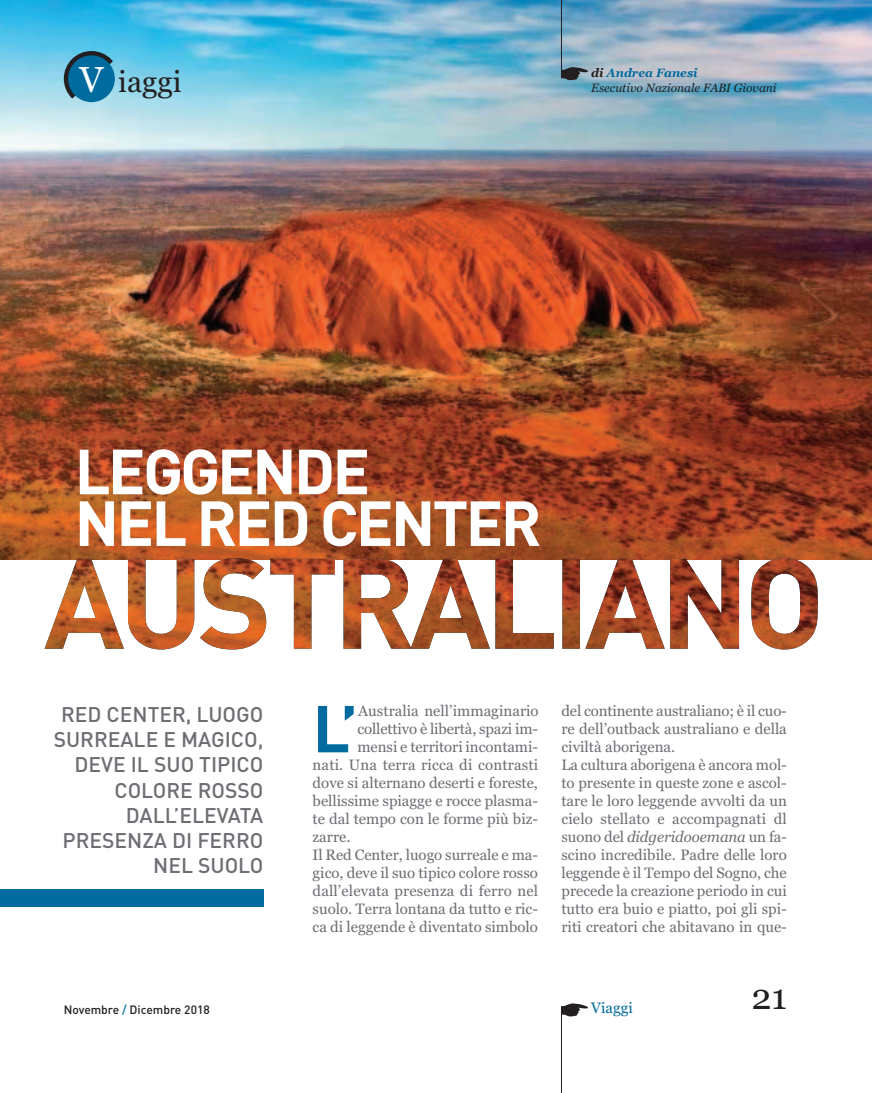
<style>
.page{position:relative;width:872px;height:1093px;background:#fff}
.page>*{position:absolute;margin:0;border:0;box-sizing:border-box;transform-origin:0 0}
.t1{font:700 65.1px "DIN Pro";color:#006b9f}
.t2{font:700 62.7px "DIN Pro";letter-spacing:-.045em;color:#fff}
.t3{font:36px "Georgia";color:#231f20}
.t4{font:36px "Georgia";color:#fff}
.t5{font:30px "Georgia";color:#231f20}
.t6{font:500 21px/25.2px "DIN Pro";color:#6c6e73;text-align:right}
.t7{font:15px/18px "Georgia";color:#6c6e73;text-align:justify}
.t8{font:15px "Georgia";color:#006b9f}
.t9{font:italic 12px "Georgia";color:#231f20}
.t10{font:500 12px "DIN Pro";color:#231f20}
.t11{font:italic 700 12px "Georgia";color:#006b9f}
.s1{color:#231f20}
.s2{font-style:italic}
.s3{color:#006b9f}
</style>
<div class="page">
<img style="left:0;top:0;width:872px;height:559px">
<hr style="left:561px;top:1006px;width:1px;height:87px;background:#231f20">
<svg style="left:561px;top:1003px;width:27px;height:13px"></svg>
<hr style="left:561px;top:0;width:1px;height:78px;background:#231f20">
<svg style="left:561px;top:67px;width:27px;height:13px"></svg>
<img style="left:45px;top:558px;width:772px;height:91px">
<div style="left:0;top:890px;width:263px;height:17px;background:#006b9f"></div>
<svg style="left:64px;top:51px;width:49px;height:48px"></svg>
<div style="left:68px;top:55px;width:47px;height:47px;background:#006b9f;border-radius:50%"></div>
<p class="t4" style="left:79px;top:65px;width:26px">V</p>
<p class="t5" style="left:118px;top:69px;width:65px">iaggi</p>
<p class="t11" style="left:591px;top:68px;width:108px"><span class="s1">di</span> Andrea Fanesi</p>
<p class="t9" style="left:591px;top:82px;width:187px">Esecutivo Nazionale FABI Giovani</p>
<p class="t2" style="left:75px;top:450px;width:297px">LEGGENDE</p>
<p class="t2" style="left:75px;top:501px;width:468px">NEL RED CENTER</p>
<p class="t6" style="left:54px;top:702px;width:211px">RED CENTER, LUOGO<br>SURREALE E MAGICO,<br>DEVE IL SUO TIPICO<br>COLORE ROSSO<br>DALL’ELEVATA<br>PRESENZA DI FERRO<br>NEL SUOLO</p>
<p class="t1" style="left:313px;top:706px;width:47px">L’</p>
<p class="t7" style="left:358px;top:703px;width:182px">Australia nell’immaginario</p>
<p class="t7" style="left:357px;top:721px;width:182px">collettivo è libertà, spazi im-</p>
<p class="t7" style="left:357px;top:739px;width:182px">mensi e territori incontami-</p>
<p class="t7" style="left:313px;top:757px;width:227px">nati. Una terra ricca di contrasti</p>
<p class="t7" style="left:313px;top:775px;width:227px">dove si alternano deserti e foreste,</p>
<p class="t7" style="left:313px;top:793px;width:227px">bellissime spiagge e rocce plasma-</p>
<p class="t7" style="left:313px;top:811px;width:227px">te dal tempo con le forme più biz-</p>
<p class="t7" style="left:313px;top:829px;width:39px">zarre.</p>
<p class="t7" style="left:313px;top:847px;width:227px">Il Red Center, luogo surreale e ma&shy;gico, deve il suo tipico colore rosso dall’elevata presenza di ferro nel suolo. Terra lontana da tutto e ric&shy;ca di leggende è diventato simbolo</p>
<p class="t7" style="left:561px;top:703px;width:227px">del continente australiano; è il cuo&shy;re dell’outback australiano e della civiltà aborigena.</p>
<p class="t7" style="left:561px;top:757px;width:227px">La cultura aborigena è ancora mol&shy;to presente in queste zone e ascol&shy;tare le loro leggende avvolti da un cielo stellato e accompagnati dl suono del <span class="s2">didgeridooemana</span> un fa&shy;scino incredibile. Padre delle loro leggende è il Tempo del Sogno, che precede la creazione periodo in cui tutto era buio e piatto, poi gli spi&shy;riti creatori che abitavano in que-</p>
<p class="t10" style="left:64px;top:1002px;width:148px">Novembre <span class="s3">/</span> Dicembre 2018</p>
<p class="t8" style="left:591px;top:1002px;width:43px">Viaggi</p>
<p class="t3" style="left:751px;top:981px;width:37px">21</p>
</div>
